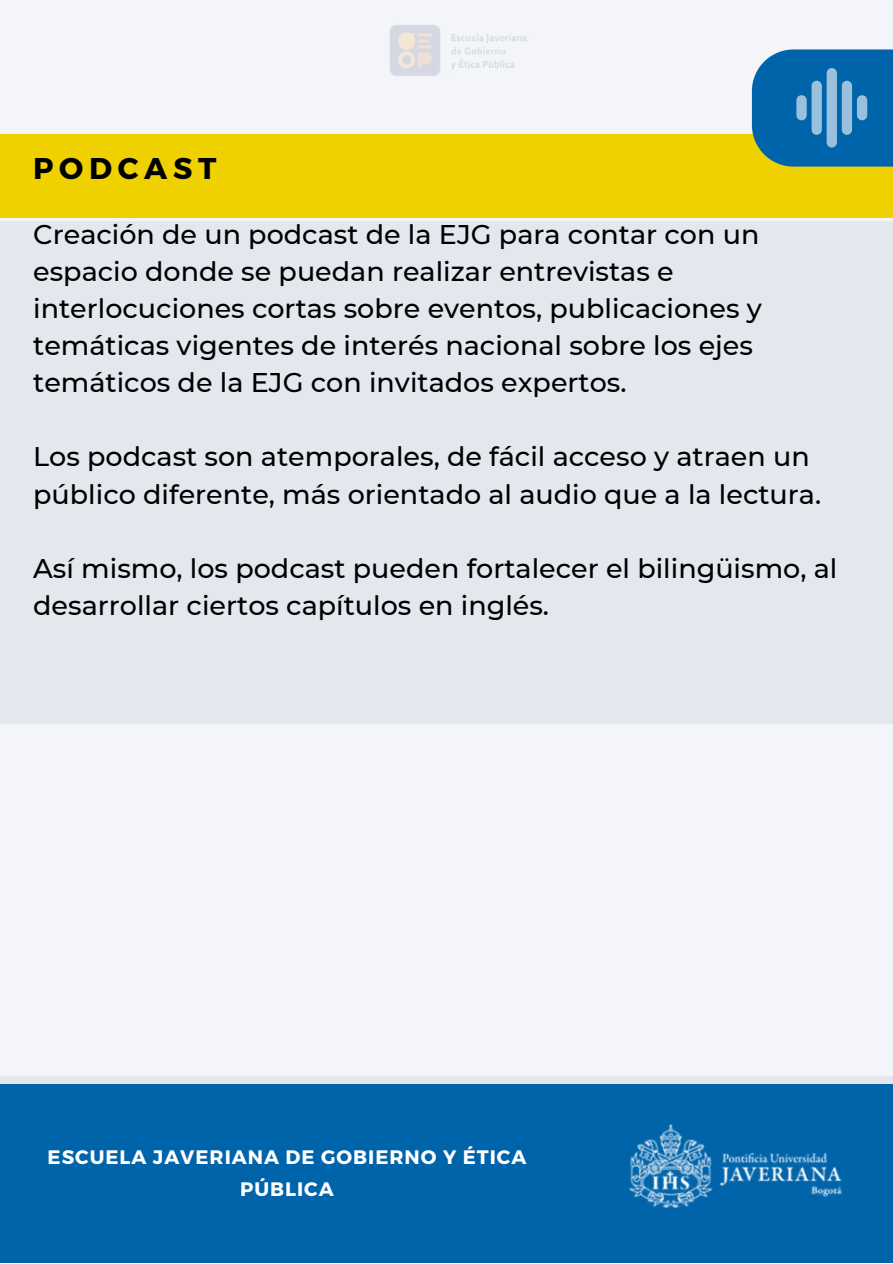
<style>
.page{position:relative;width:893px;height:1264px;background:#fff}
.page>*{position:absolute;margin:0;border:0;box-sizing:border-box;transform-origin:0 0}
.t1{font:700 30px "Montserrat";letter-spacing:.19em;color:#000}
.t2{font:500 27px/37px "Montserrat";color:#000}
.t3{font:700 19.5px/31.5px "Montserrat";letter-spacing:.05em;color:#fff;text-align:center}
</style>
<div class="page">
<div style="left:0;top:0;width:892px;height:1262px;background:#f3f5f9"></div>
<div style="left:0;top:1075px;width:892px;height:180px;background:#e4e7ed"></div>
<div style="left:0;top:1083px;width:892px;height:179px;background:#0064aa"></div>
<img style="left:628px;top:1124px;width:215px;height:85px">
<div style="left:0;top:134px;width:892px;height:83px;background:#efd100"></div>
<div style="left:0;top:221px;width:892px;height:502px;background:#e4e7ed"></div>
<div style="left:751px;top:49px;width:141px;height:118px;background:#0064aa"></div>
<div style="left:826px;top:68px;width:10px;height:79px;background:#99c1dd;border-radius:5px"></div>
<div style="left:841px;top:81px;width:11px;height:54px;background:#99c1dd;border-radius:5px"></div>
<div style="left:856px;top:95px;width:11px;height:25px;background:#99c1dd;border-radius:5px"></div>
<div style="left:811px;top:81px;width:10px;height:54px;background:#99c1dd;border-radius:5px"></div>
<div style="left:796px;top:95px;width:10px;height:25px;background:#99c1dd;border-radius:5px"></div>
<img style="left:390px;top:25px;width:137px;height:51px">
<p class="t1" style="left:33px;top:149px;width:185px">PODCAST</p>
<p class="t2" style="left:33px;top:215px;width:730px">Creación de un podcast de la EJG para contar con un espacio donde se puedan realizar entrevistas e interlocuciones cortas sobre eventos, publicaciones y temáticas vigentes de interés nacional sobre los ejes temáticos de la EJG con invitados expertos.</p>
<p class="t2" style="left:33px;top:438px;width:789px">Los podcast son atemporales, de fácil acceso y atraen un público diferente, más orientado al audio que a la lectura.</p>
<p class="t2" style="left:33px;top:549px;width:805px">Así mismo, los podcast pueden fortalecer el bilingüismo, al desarrollar ciertos capítulos en inglés.</p>
<p class="t3" style="left:48px;top:1140px;width:480px">ESCUELA JAVERIANA DE GOBIERNO Y ÉTICA<br>PÚBLICA</p>
</div>
